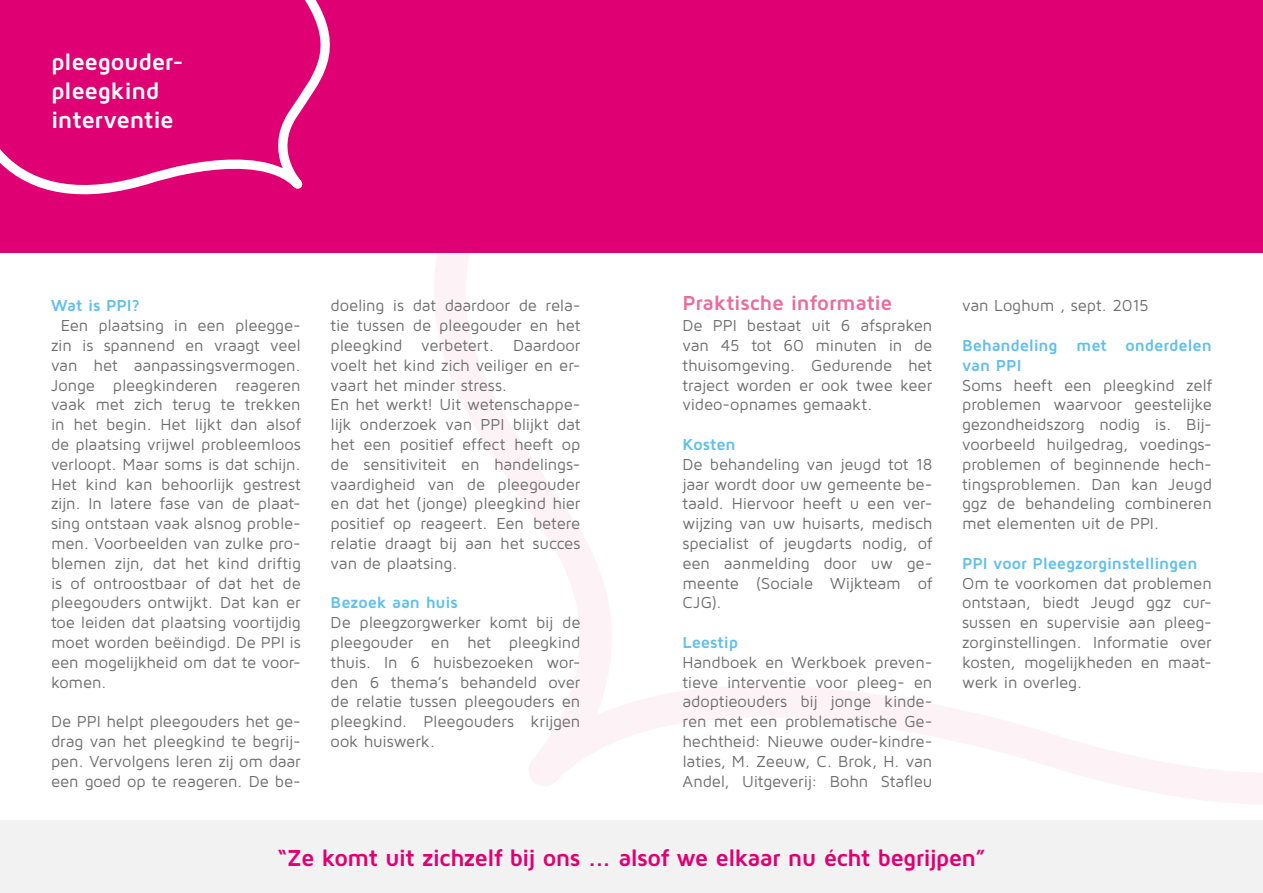
<style>
.page{position:relative;width:1263px;height:893px;background:#fff}
.page>*{position:absolute;margin:0;border:0;box-sizing:border-box;transform-origin:0 0}
.t1{font:700 24px "Maven Pro";letter-spacing:-.035em;color:#df0073}
.t2{font:700 24px/28.8px "Maven Pro";letter-spacing:-.015em;color:#fff}
.t3{font:700 21px "Maven Pro";letter-spacing:-.01em;color:#e86c9d}
.t4{font:16.5px/19.8px "Maven Pro";letter-spacing:-.01em;color:#706f6f;text-align:justify}
.t5{font:700 16.5px/19.8px "Maven Pro";letter-spacing:-.005em;color:#5fbfed}
</style>
<div class="page">
<svg style="left:386px;top:252px;width:877px;height:569px"></svg>
<div style="left:0;top:821px;width:1263px;height:72px;background:#f2f2f2"></div>
<div style="left:0;top:0;width:1263px;height:252px;background:#df0073"></div>
<svg style="left:0;top:0;width:330px;height:195px"></svg>
<h1 class="t2" style="left:51px;top:47px;width:134px">pleegouder&shy;pleegkind interventie</h1>
<p class="t5" style="left:51px;top:295px;width:90px">Wat is PPI?</p>
<p class="t4" style="left:51px;top:315px;width:251px;text-indent:10px">Een plaatsing in een pleegge&shy;zin is spannend en vraagt veel van het aanpassingsvermogen.<br>Jonge pleegkinderen reageren vaak met zich terug te trekken in het begin. Het lijkt dan alsof de plaatsing vrijwel probleemloos verloopt. Maar soms is dat schijn.<br>Het kind kan behoorlijk gestrest zijn. In latere fase van de plaat&shy;sing ontstaan vaak alsnog proble&shy;men. Voorbeelden van zulke pro&shy;blemen zijn, dat het kind driftig is of ontroostbaar of dat het de pleegouders ontwijkt. Dat kan er toe leiden dat plaatsing voortijdig moet worden beëindigd. De PPI is een mogelijkheid om dat te voor&shy;komen.</p>
<p class="t4" style="left:51px;top:711px;width:251px">De PPI helpt pleegouders het ge&shy;drag van het pleegkind te begrij&shy;pen. Vervolgens leren zij om daar een goed op te reageren. De be-</p>
<p class="t4" style="left:331px;top:295px;width:251px;text-align:left">doeling is dat daardoor de rela&shy;tie tussen de pleegouder en het pleegkind verbetert. Daardoor voelt het kind zich veiliger en er&shy;vaart het minder stress.<br>En het werkt! Uit wetenschappe&shy;lijk onderzoek van PPI blijkt dat het een positief effect heeft op de sensitiviteit en handelings&shy;vaardigheid van de pleegouder en dat het (jonge) pleegkind hier positief op reageert. Een betere relatie draagt bij aan het succes van de plaatsing.</p>
<p class="t5" style="left:331px;top:592px;width:129px">Bezoek aan huis</p>
<p class="t4" style="left:331px;top:612px;width:251px">De pleegzorgwerker komt bij de pleegouder en het pleegkind thuis. In 6 huisbezoeken wor&shy;den 6 thema’s behandeld over de relatie tussen pleegouders en pleegkind. Pleegouders krijgen ook huiswerk.</p>
<p class="t3" style="left:682px;top:289px;width:211px">Praktische informatie</p>
<p class="t4" style="left:682px;top:315px;width:251px">De PPI bestaat uit 6 afspraken van 45 tot 60 minuten in de thuisomgeving. Gedurende het traject worden er ook twee keer video-opnames gemaakt.</p>
<p class="t5" style="left:682px;top:434px;width:55px">Kosten</p>
<p class="t4" style="left:682px;top:454px;width:251px">De behandeling van jeugd tot 18 jaar wordt door uw gemeente be&shy;taald. Hiervoor heeft u een ver&shy;wijzing van uw huisarts, medisch specialist of jeugdarts nodig, of een aanmelding door uw ge&shy;meente (Sociale Wijkteam of CJG).</p>
<p class="t5" style="left:682px;top:632px;width:57px">Leestip</p>
<p class="t4" style="left:682px;top:652px;width:251px">Handboek en Werkboek preven&shy;tieve interventie voor pleeg- en adoptieouders bij jonge kinde&shy;ren met een problematische Ge&shy;hechtheid: Nieuwe ouder-kindre&shy;laties, M. Zeeuw, C. Brok, H. van Andel, Uitgeverij: Bohn Stafleu</p>
<p class="t4" style="left:962px;top:295px;width:188px">van Loghum , sept. 2015</p>
<p class="t5" style="left:962px;top:335px;width:251px">Behandeling met onderdelen van PPI</p>
<p class="t4" style="left:962px;top:374px;width:251px">Soms heeft een pleegkind zelf problemen waarvoor geestelijke gezondheidszorg nodig is. Bij&shy;voorbeeld huilgedrag, voedings&shy;problemen of beginnende hech&shy;tingsproblemen. Dan kan Jeugd ggz de behandeling combineren met elementen uit de PPI.</p>
<p class="t5" style="left:962px;top:553px;width:237px">PPI voor Pleegzorginstellingen</p>
<p class="t4" style="left:962px;top:572px;width:251px">Om te voorkomen dat problemen ontstaan, biedt Jeugd ggz cur&shy;sussen en supervisie aan pleeg&shy;zorginstellingen. Informatie over kosten, mogelijkheden en maat&shy;werk in overleg.</p>
<h1 class="t1" style="left:277px;top:843px;width:710px">“Ze komt uit zichzelf bij ons ... alsof we elkaar nu écht begrijpen”</h1>
</div>
